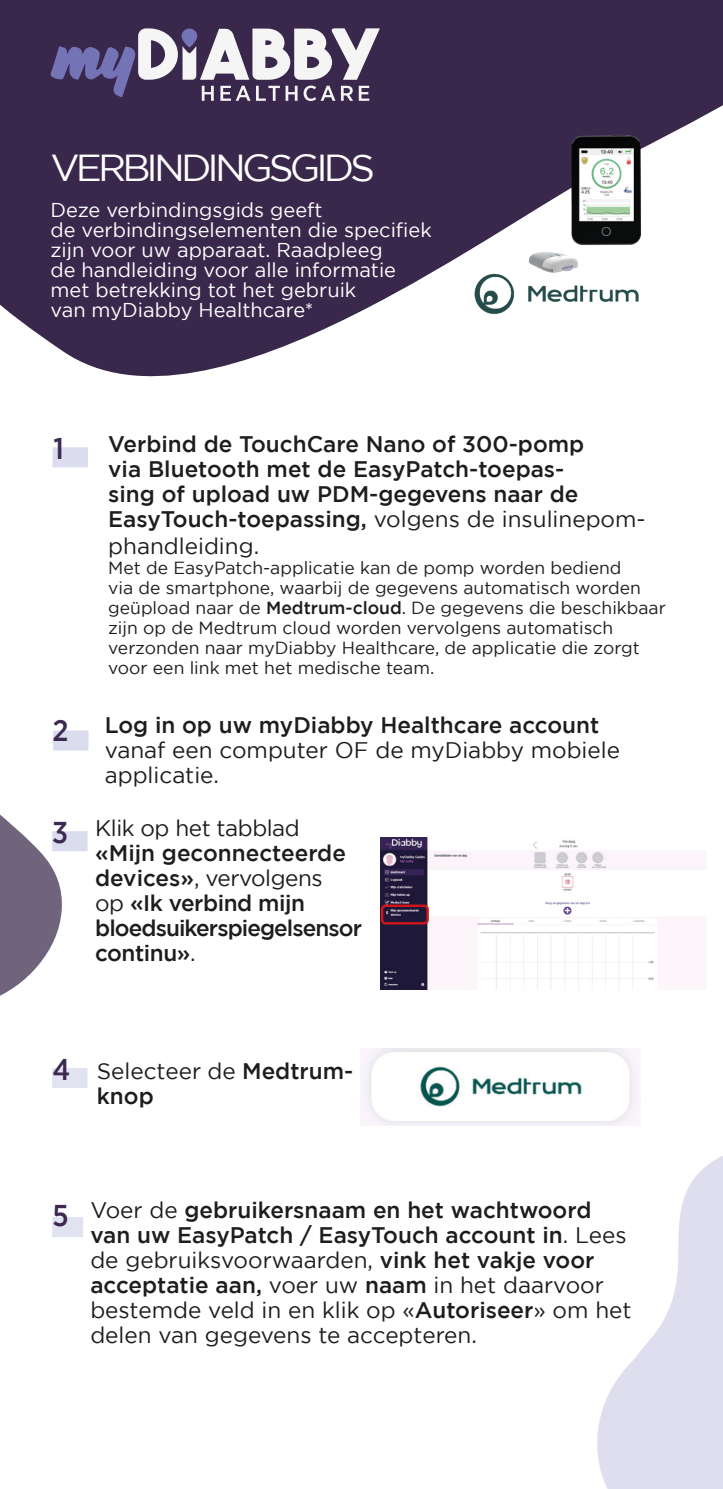
<style>
.page{position:relative;width:723px;height:1489px;background:#fff}
.page>*{position:absolute;margin:0;border:0;box-sizing:border-box;transform-origin:0 0}
.t1{font:37.5px "Gotham";letter-spacing:-.1em;color:#fff;scale:1.04 1}
.t2{font:500 30px "Gotham Narrow";color:#3d2a53}
.t3{font:22.5px/25px "Gotham";color:#1d1d1b}
.t4{font:500 22.5px/25.5px "Gotham";color:#1d1d1b}
.t5{font:500 22.5px/25px "Gotham";letter-spacing:-.02em;color:#1d1d1b}
.t6{font:20px/20px "Gotham";color:#fff}
.t7{font:17.5px/20px "Gotham";color:#1d1d1b}
.s1{font-weight:400}
.s2{font-weight:500}
</style>
<div class="page">
<svg style="left:0;top:0;width:723px;height:451px;fill:#39284b"></svg>
<svg style="left:49px;top:28px;width:331px;height:73px"></svg>
<svg style="left:597px;top:1156px;width:126px;height:332px;fill:#dedeef"></svg>
<svg style="left:0;top:750px;width:63px;height:338px"></svg>
<img style="left:381px;top:837px;width:325px;height:152px">
<div style="left:381px;top:904px;width:48px;height:20px;border:2px solid #cd171a;border-radius:4px"></div>
<img style="left:451px;top:262px;width:207px;height:68px">
<img style="left:517px;top:89px;width:153px;height:197px">
<div style="left:53px;top:447px;width:35px;height:20px;background:#dbdcee"></div>
<div style="left:53px;top:730px;width:36px;height:20px;background:#dbdcee"></div>
<div style="left:52px;top:831px;width:36px;height:20px;background:#dbdcee"></div>
<div style="left:52px;top:1067px;width:36px;height:20px;background:#e2e3f1"></div>
<img style="left:360px;top:1048px;width:280px;height:77px">
<div style="left:52px;top:1216px;width:31px;height:20px;background:#e2e3f1"></div>
<p class="t1" style="left:50px;top:146px;width:314px">VERBINDINGSGIDS</p>
<p class="t6" style="left:50px;top:200px;width:383px">Deze verbindingsgids geeft<br>de verbindingselementen die specifiek zijn voor uw apparaat. Raadpleeg<br>de handleiding voor alle informatie met betrekking tot het gebruik<br>van myDiabby Healthcare*</p>
<p class="t2" style="left:54px;top:429px;width:12px">1</p>
<p class="t4" style="left:108px;top:430px;width:539px">Verbind de TouchCare Nano of 300-pomp<br>via Bluetooth met de EasyPatch-toepas-<br>sing of upload uw PDM-gegevens naar de EasyTouch-toepassing, <span class="s1">volgens de insulinepom&shy;phandleiding.</span></p>
<p class="t7" style="left:108px;top:557px;width:559px">Met de EasyPatch-applicatie kan de pomp worden bediend<br>via de smartphone, waarbij de gegevens automatisch worden geüpload naar de <span class="s2">Medtrum-cloud</span>. De gegevens die beschikbaar zijn op de Medtrum cloud worden vervolgens automatisch verzonden naar myDiabby Healthcare, de applicatie die zorgt voor een link met het medische team.</p>
<p class="t2" style="left:53px;top:711px;width:18px">2</p>
<p class="t3" style="left:105px;top:712px;width:517px"><span class="s2">Log in op uw myDiabby Healthcare account </span>vanaf een computer OF de myDiabby mobiele applicatie.</p>
<p class="t2" style="left:52px;top:813px;width:17px">3</p>
<p class="t5" style="left:95px;top:814px;width:268px"><span class="s1">Klik op het tabblad </span>«Mijn geconnecteerde devices»<span class="s1">, vervolgens<br>op</span> «Ik verbind mijn bloedsuikerspiegelsensor continu»<span class="s1">.</span></p>
<p class="t2" style="left:53px;top:1050px;width:19px">4</p>
<p class="t4" style="left:97px;top:1058px;width:258px"><span class="s1">Selecteer de</span> Medtrum&shy;knop</p>
<p class="t2" style="left:53px;top:1195px;width:18px">5</p>
<p class="t3" style="left:90px;top:1197px;width:543px">Voer de <span class="s2">gebruikersnaam en het wachtwoord van uw EasyPatch / EasyTouch account in</span>. Lees de gebruiksvoorwaarden, <span class="s2">vink het vakje voor acceptatie aan,</span> voer uw <span class="s2">naam</span> in het daarvoor bestemde veld in en klik op «<span class="s2">Autoriseer</span>» om het delen van gegevens te accepteren.</p>
</div>
